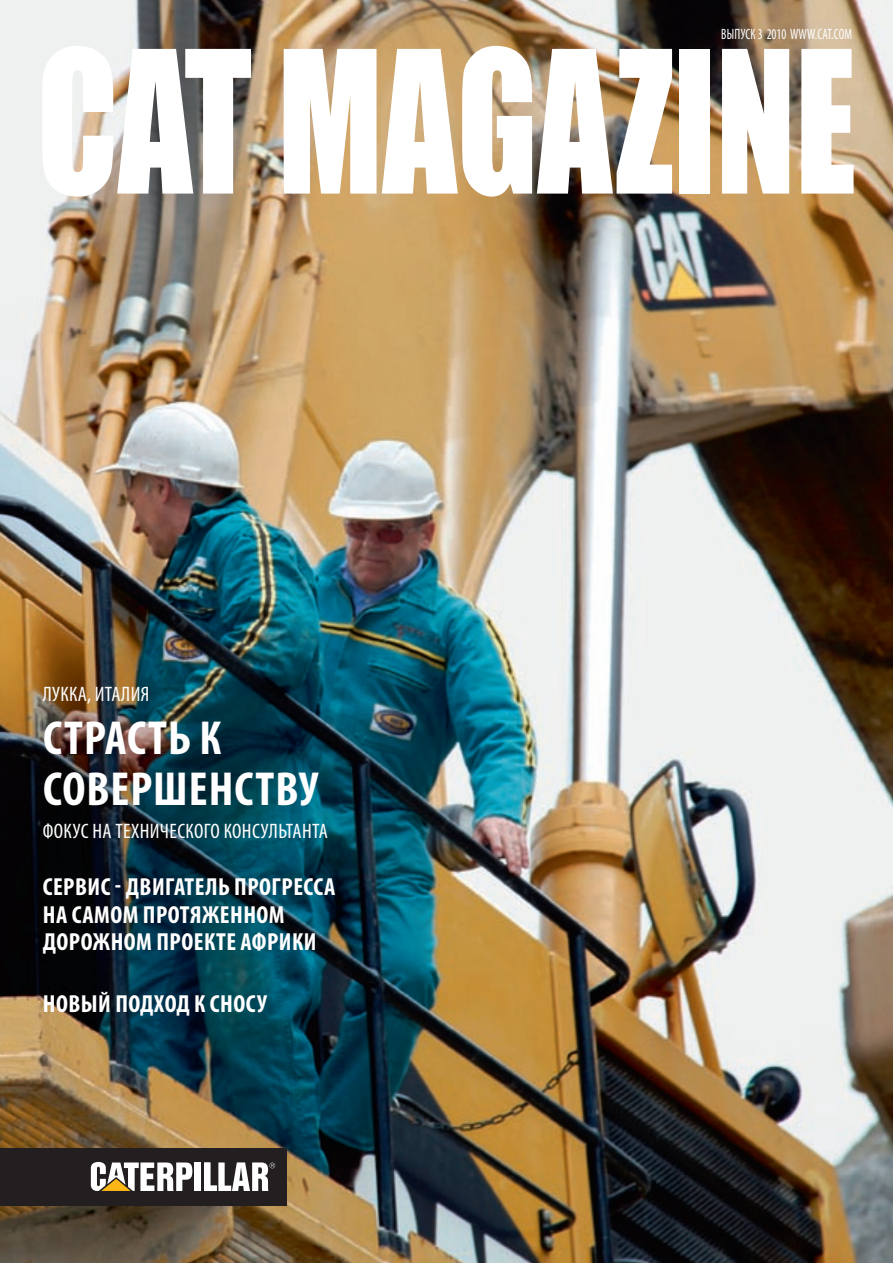
<style>
.page{position:relative;width:893px;height:1263px;background:#fff}
.page>*{position:absolute;margin:0;border:0;box-sizing:border-box;transform-origin:0 0}
.t1{font:183px "Impact";color:#fff;scale:.8 1}
.t2{font:700 condensed 48px/51px "Myriad Pro";letter-spacing:.02em;color:#fff}
.t3{font:700 condensed 24.75px/27.8px "Myriad Pro";letter-spacing:.02em;color:#fff}
.t4{font:condensed 21px "Myriad Pro";letter-spacing:.02em;color:#fff}
.t5{font:condensed 15px "Myriad Pro";letter-spacing:.02em;color:#fff;scale:.85 1}
</style>
<div class="page">
<img style="left:0;top:0;width:893px;height:1263px">
<div style="left:0;top:1148px;width:286px;height:57px;background:#231f20"></div>
<div style="left:194px;top:1162px;width:7px;height:29px;background:#fff"></div>
<svg style="left:91px;top:1162px;width:101px;height:29px"></svg>
<svg style="left:204px;top:1162px;width:71px;height:29px"></svg>
<p class="t5" style="left:721px;top:25px;width:156px">ВЫПУСК 3 2010 WWW.CAT.COM</p>
<h1 class="t1" style="left:37px;top:9px;width:1026px">CAT MAGAZINE</h1>
<p class="t4" style="left:43px;top:681px;width:108px">ЛУККА, ИТАЛИЯ</p>
<h2 class="t2" style="left:43px;top:713px;width:277px">СТРАСТЬ К<br>СОВЕРШЕНСТВУ</h2>
<p class="t4" style="left:43px;top:818px;width:287px">ФОКУС НА ТЕХНИЧЕСКОГО КОНСУЛЬТАНТА</p>
<p class="t3" style="left:43px;top:873px;width:294px">СЕРВИС - ДВИГАТЕЛЬ ПРОГРЕССА<br>НА САМОМ ПРОТЯЖЕННОМ<br>ДОРОЖНОМ ПРОЕКТЕ АФРИКИ</p>
<p class="t3" style="left:43px;top:990px;width:226px">НОВЫЙ ПОДХОД К СНОСУ</p>
</div>
